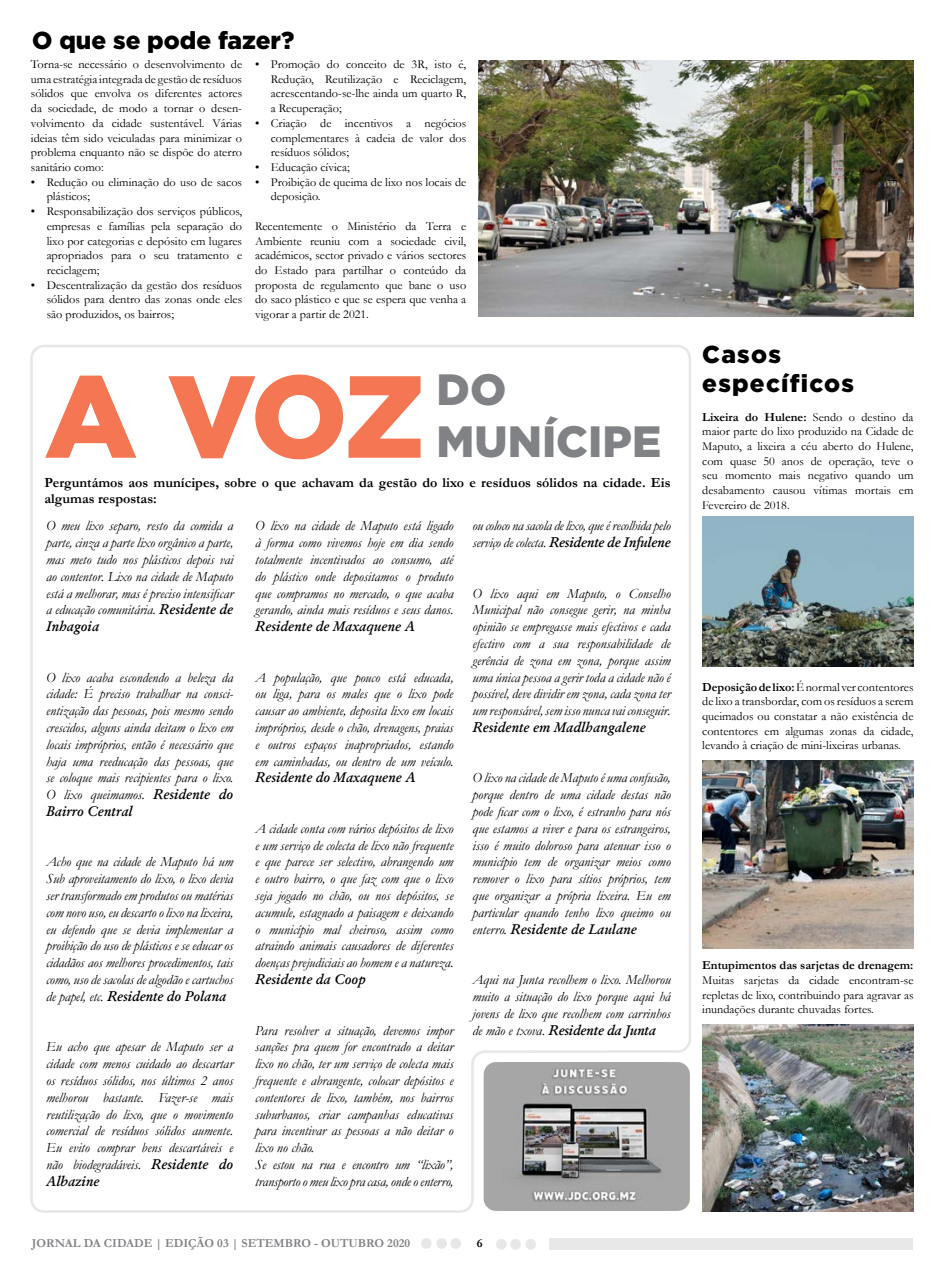
<style>
.page{position:relative;width:945px;height:1286px;background:#fff}
.page>*{position:absolute;margin:0;border:0;box-sizing:border-box;transform-origin:0 0}
.t1{font:900 116.38px "Gotham";color:#f47652}
.t2{font:900 43.75px/52.5px "Gotham";color:#818285}
.t3{font:900 24.5px "Gotham";color:#000}
.t4{font:900 24.5px/29.4px "Gotham";letter-spacing:.05em;color:#000}
.t5{font:italic 14px/16.8px "Garamond";color:#000;text-align:justify}
.t6{font:700 14px/16.8px "Garamond";color:#000}
.t7{font:italic 600 14px "Garamond";color:#000}
.t8{font:12.25px/14.7px "Garamond";color:#000;text-align:justify}
.t9{font:700 12.25px "Garamond";color:#818285}
.t10{font:700 12.25px "Garamond";color:#000}
.s1{font-weight:600}
.s2{font-weight:700}
</style>
<div class="page">
<div style="left:549px;top:1238px;width:364px;height:11px;background:#e7e7e7"></div>
<div style="left:421px;top:1238px;width:11px;height:10px;background:#e7e7e7;border-radius:50%"></div>
<div style="left:525px;top:1238px;width:11px;height:11px;background:#e7e7e7;border-radius:50%"></div>
<div style="left:436px;top:1238px;width:11px;height:10px;background:#e7e7e7;border-radius:50%"></div>
<div style="left:510px;top:1238px;width:11px;height:11px;background:#e7e7e7;border-radius:50%"></div>
<div style="left:450px;top:1238px;width:11px;height:10px;background:#e7e7e7;border-radius:50%"></div>
<div style="left:496px;top:1238px;width:11px;height:11px;background:#e7e7e7;border-radius:50%"></div>
<img style="left:479px;top:60px;width:435px;height:256px">
<img style="left:702px;top:517px;width:212px;height:149px">
<img style="left:702px;top:760px;width:212px;height:188px">
<img style="left:702px;top:1024px;width:212px;height:187px">
<svg style="left:30px;top:345px;width:661px;height:868px"></svg>
<h3 class="t3" style="left:32px;top:27px;width:264px">O que se pode fazer?</h3>
<p class="t8" style="left:31px;top:57px;width:213px">Torna-se necessário o desenvolvimento de uma estratégia integrada de gestão de resíduos sólidos que envolva os diferentes actores da sociedade, de modo a tornar o desen&shy;volvimento da cidade sustentável. Várias ideias têm sido veiculadas para minimizar o problema enquanto não se dispõe do aterro sanitário como:</p>
<p class="t8" style="left:47px;top:174px;width:197px;text-indent:-16px">• Redução ou eliminação do uso de sacos plásticos;</p>
<p class="t8" style="left:47px;top:204px;width:197px;text-indent:-16px">• Responsabilização dos serviços públicos, empresas e famílias pela separação do lixo por categorias e depósito em lugares apropriados para o seu tratamento e reciclagem;</p>
<p class="t8" style="left:47px;top:277px;width:197px;text-indent:-16px">• Descentralização da gestão dos resíduos sólidos para dentro das zonas onde eles são produzidos, os bairros;</p>
<p class="t8" style="left:271px;top:57px;width:197px;text-indent:-16px">• Promoção do conceito de 3R, isto é, Redução, Reutilização e Reciclagem, acrescentando-se-lhe ainda um quarto R, a Recuperação;</p>
<p class="t8" style="left:271px;top:115px;width:197px;text-indent:-16px">• Criação de incentivos a negócios complementares à cadeia de valor dos resíduos sólidos;</p>
<p class="t8" style="left:255px;top:159px;width:96px">• Educação cívica;</p>
<p class="t8" style="left:271px;top:174px;width:197px;text-indent:-16px">• Proibição de queima de lixo nos locais de deposição.</p>
<p class="t8" style="left:255px;top:218px;width:213px">Recentemente o Ministério da Terra e Ambiente reuniu com a sociedade civil, académicos, sector privado e vários sectores do Estado para partilhar o conteúdo da proposta de regulamento que bane o uso do saco plástico e que se espera que venha a vigorar a partir de 2021.</p>
<h1 class="t1" style="left:45px;top:349px;width:382px">A VOZ</h1>
<h2 class="t2" style="left:437px;top:362px;width:226px">DO<br>MUNÍCIPE</h2>
<p class="t6" style="left:45px;top:474px;width:628px">Perguntámos aos munícipes, sobre o que achavam da gestão do lixo e resíduos sólidos na cidade. Eis algumas respostas:</p>
<p class="t5" style="left:46px;top:517px;width:189px">O meu lixo separo, resto da comida a parte, cinza a parte lixo orgânico a parte, mas meto tudo nos plásticos depois vai ao contentor. Lixo na cidade de Maputo está a melhorar, mas é preciso intensificar a educação comunitária. <span class="s1">Residente de Inhagoia</span></p>
<p class="t5" style="left:46px;top:668px;width:189px">O lixo acaba escondendo a beleza da cidade: É preciso trabalhar na consci&shy;entização das pessoas, pois mesmo sendo crescidos, alguns ainda deitam o lixo em locais impróprios, então é necessário que haja uma reeducação das pessoas, que se coloque mais recipientes para o lixo.<br>O lixo queimamos. <span class="s1">Residente do Bairro Central</span></p>
<p class="t5" style="left:473px;top:517px;width:200px">ou coloco na sacola de lixo, que é recolhida pelo serviço de colecta. <span class="s1">Residente de Infulene</span></p>
<p class="t5" style="left:473px;top:584px;width:200px">O lixo aqui em Maputo, o Conselho Municipal não consegue gerir, na minha opinião se empregasse mais efectivos e cada efectivo com a sua responsabilidade de gerência de zona em zona, porque assim uma única pessoa a gerir toda a cidade não é possível, deve dividir em zona, cada zona ter um responsável, sem isso nunca vai conseguir.</p>
<p class="t7" style="left:473px;top:718px;width:175px">Residente em Madlhangalene</p>
<p class="t5" style="left:473px;top:769px;width:200px">O lixo na cidade de Maputo é uma confusão, porque dentro de uma cidade destas não pode ficar com o lixo, é estranho para nós que estamos a viver e para os estrangeiros, isso é muito doloroso para atenuar isso o município tem de organizar meios como remover o lixo para sítios próprios, tem que organizar a própria lixeira. Eu em particular quando tenho lixo queimo ou enterro. <span class="s1">Residente de Laulane</span></p>
<p class="t5" style="left:255px;top:517px;width:200px">O lixo na cidade de Maputo está ligado à forma como vivemos hoje em dia sendo totalmente incentivados ao consumo, até do plástico onde depositamos o produto que compramos no mercado, o que acaba gerando, ainda mais resíduos e seus danos.</p>
<p class="t7" style="left:255px;top:617px;width:161px">Residente de Maxaquene A</p>
<p class="t5" style="left:255px;top:668px;width:200px">A população, que pouco está educada, ou liga, para os males que o lixo pode causar ao ambiente, deposita lixo em locais impróprios, desde o chão, drenagens, praias e outros espaços inapropriados, estando em caminhadas, ou dentro de um veículo.</p>
<p class="t7" style="left:255px;top:768px;width:162px">Residente do Maxaquene A</p>
<p class="t5" style="left:255px;top:819px;width:200px">A cidade conta com vários depósitos de lixo e um serviço de colecta de lixo não frequente e que parece ser selectivo, abrangendo um e outro bairro, o que faz com que o lixo seja jogado no chão, ou nos depósitos, se acumule, estagnado a paisagem e deixando o município mal cheiroso, assim como atraindo animais causadores de diferentes doenças prejudiciais ao homem e a natureza.</p>
<p class="t7" style="left:255px;top:970px;width:112px">Residente da Coop</p>
<p class="t5" style="left:255px;top:1021px;width:200px;text-align:left">Para resolver a situação, devemos impor sanções pra quem for encontrado a deitar lixo no chão, ter um serviço de colecta mais frequente e abrangente, colocar depósitos e contentores de lixo, também, nos bairros suburbanos, criar campanhas educativas para incentivar as pessoas a não deitar o lixo no chão.<br>Se estou na rua e encontro um “lixão”, transporto o meu lixo pra casa, onde o enterro,</p>
<p class="t5" style="left:46px;top:853px;width:189px">Acho que na cidade de Maputo há um Sub aproveitamento do lixo, o lixo devia ser transformado em produtos ou matérias com novo uso, eu descarto o lixo na lixeira, eu defendo que se devia implementar a proibição do uso de plásticos e se educar os cidadãos aos melhores procedimentos, tais como, uso de sacolas de algodão e cartuchos de papel, etc. <span class="s1">Residente do Polana</span></p>
<p class="t5" style="left:46px;top:1038px;width:189px">Eu acho que apesar de Maputo ser a cidade com menos cuidado ao descartar os resíduos sólidos, nos últimos 2 anos melhorou bastante. Fazer-se mais reutilização do lixo, que o movimento comercial de resíduos sólidos aumente.<br>Eu evito comprar bens descartáveis e não biodegradáveis. <span class="s1">Residente do Albazine</span></p>
<p class="t5" style="left:473px;top:970px;width:200px">Aqui na Junta recolhem o lixo. Melhorou muito a situação do lixo porque aqui há jovens de lixo que recolhem com carrinhos de mão e txova. <span class="s1">Residente da Junta</span></p>
<p class="t9" style="left:32px;top:1234px;width:380px">JORNAL DA CIDADE | EDIÇÃO 03 | SETEMBRO - OUTUBRO 2020</p>
<p class="t10" style="left:477px;top:1234px;width:7px">6</p>
<h3 class="t4" style="left:702px;top:338px;width:153px">Casos específicos</h3>
<p class="t8" style="left:702px;top:409px;width:213px"><span class="s2">Lixeira do Hulene:</span> Sendo o destino da maior parte do lixo produzido na Cidade de Maputo, a lixeira a céu aberto do Hulene, com quase 50 anos de operação, teve o seu momento mais negativo quando um desabamento causou vítimas mortais em Fevereiro de 2018.</p>
<p class="t8" style="left:702px;top:679px;width:213px"><span class="s2">Deposição de lixo:</span> É normal ver contentores de lixo a transbordar, com os resíduos a serem queimados ou constatar a não existência de contentores em algumas zonas da cidade, levando à criação de mini-lixeiras urbanas.</p>
<p class="t10" style="left:702px;top:956px;width:213px">Entupimentos das sarjetas de drenagem:</p>
<p class="t8" style="left:702px;top:972px;width:213px">Muitas sarjetas da cidade encontram-se repletas de lixo, contribuindo para agravar as inundações durante chuvadas fortes.</p>
</div>
